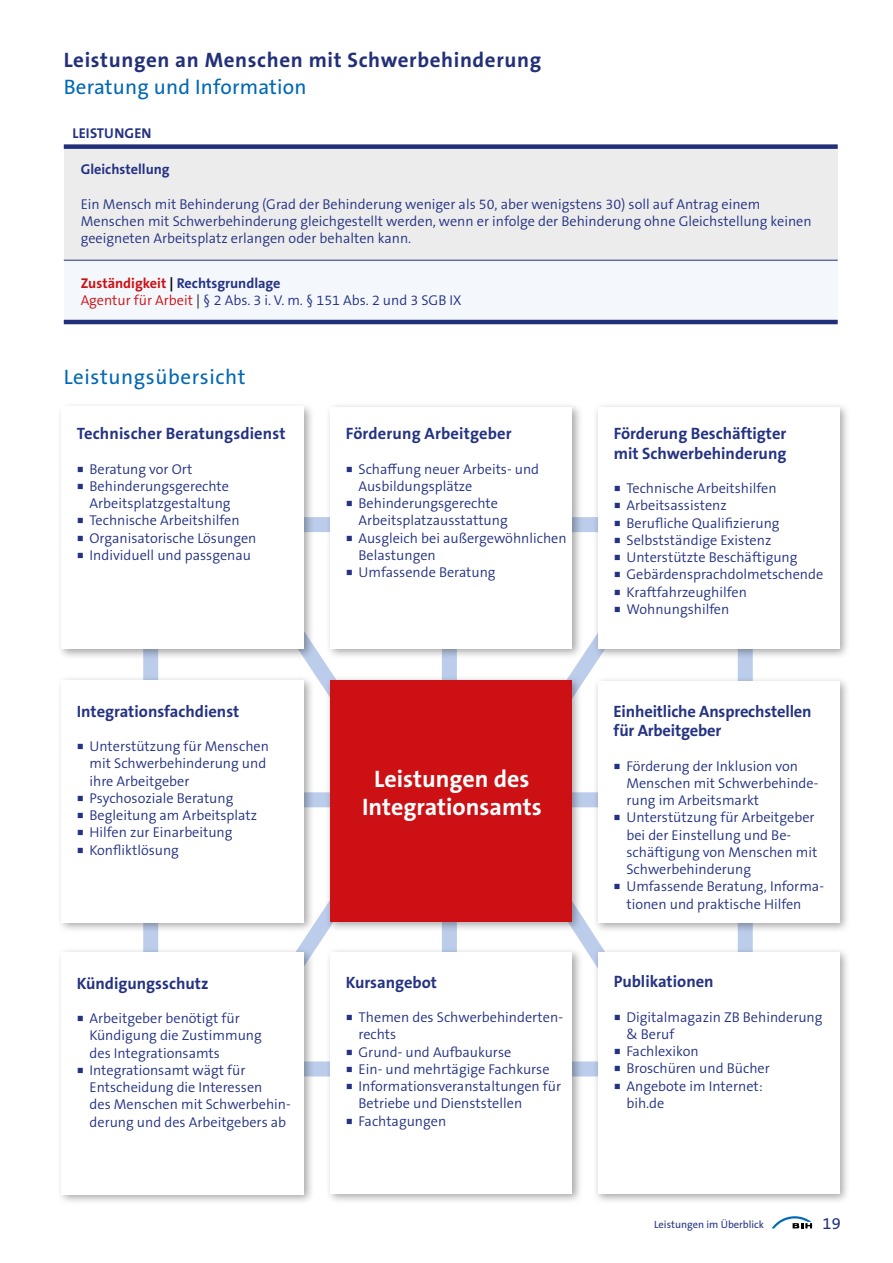
<style>
.page{position:relative;width:893px;height:1263px;background:#fff}
.page>*{position:absolute;margin:0;border:0;box-sizing:border-box;transform-origin:0 0}
.t1{font:700 24px/28.8px "The Sans B W7";color:#fff;text-align:center}
.t2{font:700 21px "The Sans B W7";letter-spacing:.03em;color:#222f79}
.mT_Leistungsuebersicht_H1_Blau{font:21px "The Sans B W5 Plain";letter-spacing:.01em;color:#0068b4}
.mT_Leistungsuebersicht_H1_Blau-2{font:21px "The Sans B W5 Plain";letter-spacing:.03em;color:#0068b4}
.Headline_links{font:700 16.5px/19.5px "The Sans B W7";color:#243282}
.Sans_bold_blau_11pt{font:700 16.5px "The Sans B W7";letter-spacing:.01em;color:#243282}
.t3{font:16.5px "The Sans B W5 Plain";color:#243282}
.Tabellentext_linksbü{font:300 14.25px/17.2px "The Sans B W4";color:#243282}
.Tabellentext_linksbü-2{font:700 14.25px "The Sans B W7";color:#243282}
.t4{font:10.5px "The Sans B W5 Plain";color:#243282}
.s1{color:#cd1013}
.s2{color:#000}
.s3{font-family:"Minion Pro";font-weight:400;font-size:18px}
</style>
<div class="page">
<svg style="left:772px;top:1216px;width:40px;height:12px"></svg>
<div style="left:64px;top:147px;width:774px;height:113px;background:#ececec"></div>
<div style="left:64px;top:260px;width:774px;height:62px;background:#f4f7fc"></div>
<div style="left:64px;top:144px;width:774px;height:5px;background:#222f79"></div>
<hr style="left:64px;top:320px;width:774px;height:4px;background:#222f79">
<hr style="left:64px;top:260px;width:774px;height:1px;background:#222f79">
<svg style="left:570px;top:640px;width:28px;height:42px"></svg>
<svg style="left:299px;top:807px;width:27px;height:143px"></svg>
<svg style="left:305px;top:648px;width:28px;height:42px"></svg>
<svg style="left:575px;top:807px;width:27px;height:154px"></svg>
<div style="left:442px;top:513px;width:15px;height:500px;background:#bccdeb"></div>
<div style="left:144px;top:792px;width:606px;height:15px;background:#bccdeb"></div>
<div style="left:325px;top:675px;width:258px;height:258px;background:#000;opacity:.35"></div>
<div style="left:330px;top:680px;width:241px;height:241px;background:#cd1013"></div>
<div style="left:57px;top:675px;width:258px;height:258px;background:#000;opacity:.35"></div>
<div style="left:62px;top:680px;width:242px;height:242px;background:#fff"></div>
<div style="left:57px;top:947px;width:258px;height:258px;background:#000;opacity:.35"></div>
<div style="left:62px;top:952px;width:242px;height:242px;background:#fff"></div>
<div style="left:57px;top:402px;width:258px;height:258px;background:#000;opacity:.35"></div>
<div style="left:62px;top:407px;width:242px;height:242px;background:#fff"></div>
<div style="left:593px;top:676px;width:258px;height:258px;background:#000;opacity:.35"></div>
<div style="left:598px;top:681px;width:242px;height:242px;background:#fff"></div>
<div style="left:593px;top:947px;width:258px;height:258px;background:#000;opacity:.35"></div>
<div style="left:598px;top:952px;width:242px;height:242px;background:#fff"></div>
<div style="left:325px;top:947px;width:258px;height:258px;background:#000;opacity:.35"></div>
<div style="left:330px;top:952px;width:242px;height:241px;background:#fff"></div>
<div style="left:593px;top:402px;width:258px;height:258px;background:#000;opacity:.35"></div>
<div style="left:598px;top:407px;width:242px;height:242px;background:#fff"></div>
<div style="left:325px;top:402px;width:258px;height:258px;background:#000;opacity:.35"></div>
<div style="left:330px;top:407px;width:242px;height:241px;background:#fff"></div>
<h2 class="t2" style="left:64px;top:46px;width:479px">Leistungen an Menschen mit Schwerbehinderung</h2>
<h2 class="mT_Leistungsuebersicht_H1_Blau" style="left:64px;top:73px;width:244px">Beratung und Information</h2>
<p class="Tabellentext_linksbü-2" style="left:72px;top:124px;width:81px">LEISTUNGEN</p>
<p class="Tabellentext_linksbü-2" style="left:81px;top:160px;width:90px">Gleichstellung</p>
<p class="Tabellentext_linksbü" style="left:81px;top:195px;width:732px">Ein Mensch mit Behinderung (Grad der Behinderung weniger als 50, aber wenigstens 30) soll auf Antrag einem<br>Menschen mit Schwerbehinderung gleichgestellt werden, wenn er infolge der Behinderung ohne Gleichstellung keinen geeigneten Arbeitsplatz erlangen oder behalten kann.</p>
<p class="Tabellentext_linksbü-2" style="left:81px;top:274px;width:201px"><span class="s1">Zuständigkeit</span> <span class="s2">|</span> Rechtsgrundlage</p>
<p class="Tabellentext_linksbü" style="left:81px;top:292px;width:382px"><span class="s1">Agentur für Arbeit</span> <span class="s2">|</span> § 2 Abs. 3 i. V. m. § 151 Abs. 2 und 3 SGB IX</p>
<h1 class="mT_Leistungsuebersicht_H1_Blau-2" style="left:64px;top:364px;width:183px">Leistungsübersicht</h1>
<p class="Sans_bold_blau_11pt" style="left:77px;top:423px;width:210px">Technischer Beratungsdienst</p>
<p class="Tabellentext_linksbü" style="left:77px;top:460px;width:117px"><span class="s3">■</span> Beratung vor Ort</p>
<p class="Tabellentext_linksbü" style="left:77px;top:478px;width:155px;text-align:right"><span class="s3">■</span> Behinderungsgerechte<br>Arbeitsplatzgestaltung</p>
<p class="Tabellentext_linksbü" style="left:77px;top:512px;width:164px"><span class="s3">■</span> Technische Arbeitshilfen</p>
<p class="Tabellentext_linksbü" style="left:77px;top:529px;width:181px"><span class="s3">■</span> Organisatorische Lösungen</p>
<p class="Tabellentext_linksbü" style="left:77px;top:547px;width:176px"><span class="s3">■</span> Individuell und passgenau</p>
<p class="Headline_links" style="left:77px;top:702px;width:164px">Integrationsfachdienst</p>
<p class="Tabellentext_linksbü" style="left:90px;top:738px;width:181px;text-indent:-13px"><span class="s3">■</span> Unterstützung für Menschen mit Schwerbehinderung und ihre Arbeitgeber</p>
<p class="Tabellentext_linksbü" style="left:77px;top:789px;width:158px"><span class="s3">■</span> Psychosoziale Beratung</p>
<p class="Tabellentext_linksbü" style="left:77px;top:807px;width:182px"><span class="s3">■</span> Begleitung am Arbeitsplatz</p>
<p class="Tabellentext_linksbü" style="left:77px;top:824px;width:157px"><span class="s3">■</span> Hilfen zur Einarbeitung</p>
<p class="Tabellentext_linksbü" style="left:77px;top:841px;width:104px"><span class="s3">■</span> Konfliktlösung</p>
<p class="Headline_links" style="left:77px;top:974px;width:133px">Kündigungsschutz</p>
<p class="Tabellentext_linksbü" style="left:90px;top:1010px;width:174px;text-indent:-13px"><span class="s3">■</span> Arbeitgeber benötigt für<br>Kündigung die Zustimmung des Integrationsamts</p>
<p class="Tabellentext_linksbü" style="left:90px;top:1061px;width:203px;text-indent:-13px"><span class="s3">■</span> Integrationsamt wägt für<br>Entscheidung die Interessen<br>des Menschen mit Schwerbehin&shy;derung und des Arbeitgebers ab</p>
<p class="Sans_bold_blau_11pt" style="left:346px;top:423px;width:167px">Förderung Arbeitgeber</p>
<p class="Tabellentext_linksbü" style="left:359px;top:460px;width:182px;text-indent:-13px"><span class="s3">■</span> Schaffung neuer Arbeits- und<br>Ausbildungsplätze</p>
<p class="Tabellentext_linksbü" style="left:359px;top:495px;width:151px;text-indent:-13px"><span class="s3">■</span> Behinderungsgerechte<br>Arbeitsplatzausstattung</p>
<p class="Tabellentext_linksbü" style="left:359px;top:529px;width:210px;text-indent:-13px"><span class="s3">■</span> Ausgleich bei außergewöhnlichen<br>Belastungen</p>
<p class="Tabellentext_linksbü" style="left:346px;top:564px;width:151px"><span class="s3">■</span> Umfassende Beratung</p>
<h1 class="t1" style="left:362px;top:764px;width:181px">Leistungen des<br>Integrationsamts</h1>
<p class="Headline_links" style="left:346px;top:972px;width:93px">Kursangebot</p>
<p class="Tabellentext_linksbü" style="left:359px;top:1009px;width:206px;text-indent:-13px"><span class="s3">■</span> Themen des Schwerbehinderten&shy;rechts</p>
<p class="Tabellentext_linksbü" style="left:346px;top:1043px;width:167px"><span class="s3">■</span> Grund- und Aufbaukurse</p>
<p class="Tabellentext_linksbü" style="left:346px;top:1060px;width:205px"><span class="s3">■</span> Ein- und mehrtägige Fachkurse</p>
<p class="Tabellentext_linksbü" style="left:359px;top:1078px;width:204px;text-indent:-13px"><span class="s3">■</span> Informationsveranstaltungen für<br>Betriebe und Dienststellen</p>
<p class="Tabellentext_linksbü" style="left:346px;top:1112px;width:102px"><span class="s3">■</span> Fachtagungen</p>
<p class="Headline_links" style="left:614px;top:424px;width:174px">Förderung Beschäftigter mit Schwerbehinderung</p>
<p class="Tabellentext_linksbü" style="left:614px;top:480px;width:164px"><span class="s3">■</span> Technische Arbeitshilfen</p>
<p class="Tabellentext_linksbü" style="left:614px;top:497px;width:115px"><span class="s3">■</span> Arbeitsassistenz</p>
<p class="Tabellentext_linksbü" style="left:614px;top:514px;width:167px"><span class="s3">■</span> Berufliche Qualifizierung</p>
<p class="Tabellentext_linksbü" style="left:614px;top:532px;width:159px"><span class="s3">■</span> Selbstständige Existenz</p>
<p class="Tabellentext_linksbü" style="left:614px;top:549px;width:185px"><span class="s3">■</span> Unterstützte Beschäftigung</p>
<p class="Tabellentext_linksbü" style="left:614px;top:566px;width:211px"><span class="s3">■</span> Gebärdensprachdolmetschende</p>
<p class="Tabellentext_linksbü" style="left:614px;top:583px;width:135px"><span class="s3">■</span> Kraftfahrzeughilfen</p>
<p class="Tabellentext_linksbü" style="left:614px;top:601px;width:117px"><span class="s3">■</span> Wohnungshilfen</p>
<p class="Headline_links" style="left:614px;top:701px;width:199px">Einheitliche Ansprechstellen für Arbeitgeber</p>
<p class="Tabellentext_linksbü" style="left:626px;top:757px;width:194px;text-indent:-13px"><span class="s3">■</span> Förderung der Inklusion von<br>Menschen mit Schwerbehinde&shy;rung im Arbeitsmarkt</p>
<p class="Tabellentext_linksbü" style="left:626px;top:809px;width:192px;text-indent:-13px"><span class="s3">■</span> Unterstützung für Arbeitgeber bei der Einstellung und Be&shy;schäftigung von Menschen mit<br>Schwerbehinderung</p>
<p class="Tabellentext_linksbü" style="left:626px;top:878px;width:199px;text-indent:-13px"><span class="s3">■</span> Umfassende Beratung, Informa&shy;tionen und praktische Hilfen</p>
<p class="Headline_links" style="left:614px;top:972px;width:101px">Publikationen</p>
<p class="Tabellentext_linksbü" style="left:626px;top:1008px;width:198px;text-indent:-13px"><span class="s3">■</span> Digitalmagazin ZB Behinderung &amp; Beruf</p>
<p class="Tabellentext_linksbü" style="left:614px;top:1043px;width:86px"><span class="s3">■</span> Fachlexikon</p>
<p class="Tabellentext_linksbü" style="left:614px;top:1060px;width:158px"><span class="s3">■</span> Broschüren und Bücher</p>
<p class="Tabellentext_linksbü" style="left:626px;top:1077px;width:138px;text-indent:-13px"><span class="s3">■</span> Angebote im Internet: bih.de</p>
<p class="t4" style="left:654px;top:1218px;width:111px">Leistungen im Überblick</p>
<p class="t3" style="left:823px;top:1212px;width:20px">19</p>
</div>
